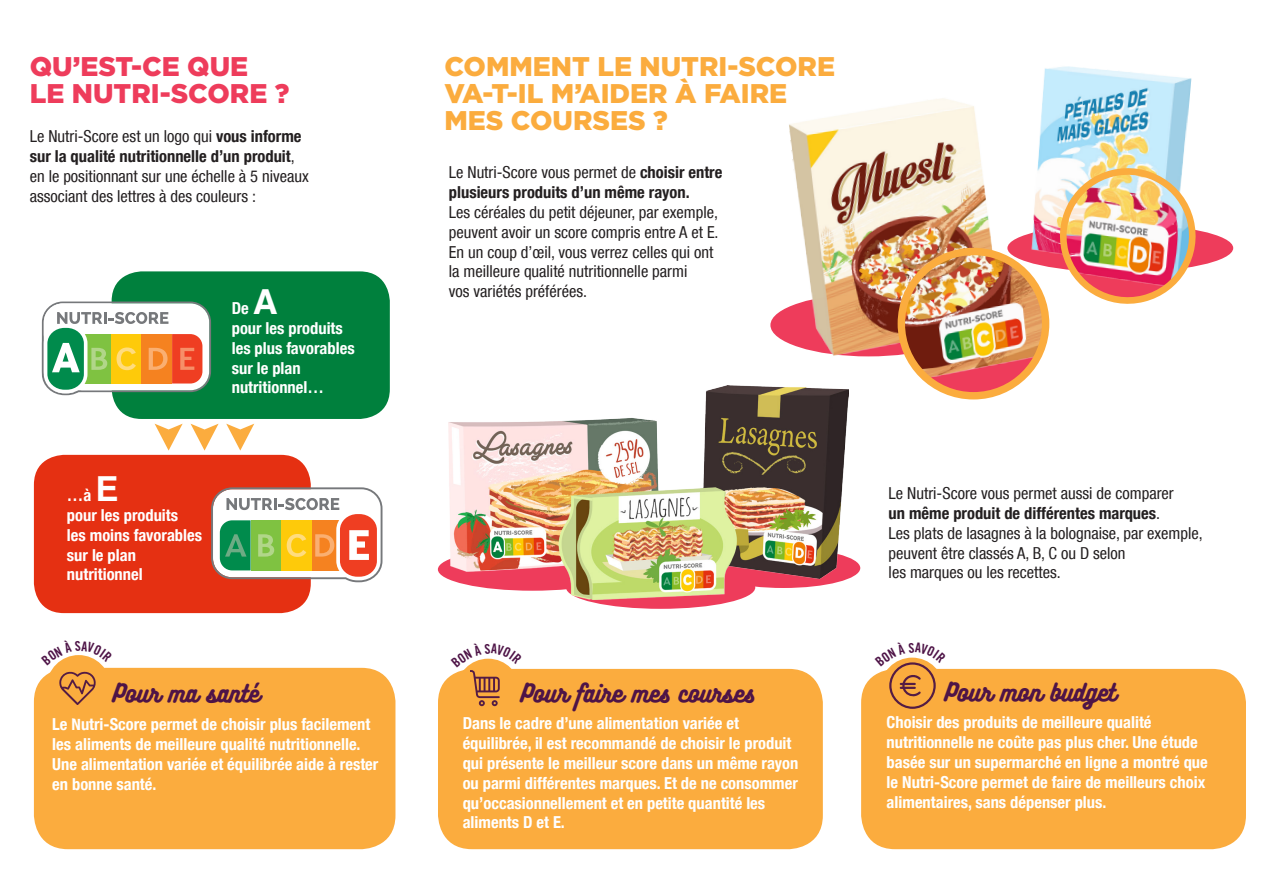
<style>
.page{position:relative;width:1263px;height:893px;background:#fff}
.page>*{position:absolute;margin:0;border:0;box-sizing:border-box;transform-origin:0 0}
.t1{font:900 27px "Gotham";color:#fbac3e}
.t2{font:900 27px "Gotham";color:#ee3c5b}
.t3{font:22.5px "Bukhari Script";color:#4e1447}
.t4{font:700 condensed 16.5px/19.8px "Helvetica Neue LT Com";color:#fff}
.t5{font:condensed 16.5px/19.8px "Helvetica Neue LT Com";color:#231f20}
.s1{font-weight:700}
.s2{font-family:"Helvetica";font-stretch:normal;font-size:34.5px}
</style>
<div class="page">
<div style="left:34px;top:668px;width:361px;height:181px;background:#fbac3e;border-radius:34px"></div>
<div style="left:438px;top:669px;width:385px;height:180px;background:#fbac3e;border-radius:34px"></div>
<div style="left:861px;top:669px;width:385px;height:180px;background:#fbac3e;border-radius:34px"></div>
<div style="left:34px;top:455px;width:277px;height:158px;background:#e53012;border-radius:30px"></div>
<div style="left:112px;top:271px;width:278px;height:148px;background:#00803d;border-radius:30px"></div>
<div style="left:1007px;top:224px;width:226px;height:48px;background:#ee3c5b;border-radius:50%"></div>
<img style="left:1034px;top:66px;width:157px;height:202px">
<img style="left:1056px;top:165px;width:143px;height:139px">
<div style="left:770px;top:294px;width:197px;height:62px;background:#ee3c5b;border-radius:50%"></div>
<img style="left:788px;top:98px;width:246px;height:277px">
<img style="left:901px;top:251px;width:144px;height:145px;border-radius:72px">
<div style="left:898px;top:248px;width:151px;height:151px;border:7px solid #fbac3e;border-radius:50%"></div>
<div style="left:566px;top:566px;width:189px;height:43px;background:#ee3c5b;border-radius:50%"></div>
<div style="left:706px;top:548px;width:154px;height:40px;background:#ee3c5b;border-radius:50%"></div>
<img style="left:449px;top:385px;width:400px;height:214px">
<svg style="left:155px;top:424px;width:28px;height:27px"></svg>
<svg style="left:191px;top:424px;width:28px;height:27px"></svg>
<svg style="left:226px;top:424px;width:28px;height:27px"></svg>
<svg style="left:211px;top:487px;width:171px;height:95px"></svg>
<svg style="left:42px;top:302px;width:169px;height:93px"></svg>
<svg style="left:41px;top:655px;width:72px;height:50px"></svg>
<svg style="left:451px;top:658px;width:71px;height:48px"></svg>
<svg style="left:875px;top:657px;width:71px;height:52px"></svg>
<p class="t2" style="left:30px;top:50px;width:220px">QU’EST-CE QUE</p>
<p class="t2" style="left:30px;top:77px;width:261px">LE NUTRI-SCORE ?</p>
<p class="t5" style="left:30px;top:126px;width:281px">Le Nutri-Score est un logo qui <span class="s1">vous informe sur la qualité nutritionnelle d’un produit</span>, en le positionnant sur une échelle à 5 niveaux associant des lettres à des couleurs :</p>
<p class="t4" style="left:232px;top:299px;width:47px">De <span class="s2">A</span></p>
<p class="t4" style="left:232px;top:318px;width:113px">pour les produits</p>
<p class="t4" style="left:232px;top:338px;width:124px">les plus favorables</p>
<p class="t4" style="left:232px;top:358px;width:94px">sur le plan nutritionnel…</p>
<p class="t4" style="left:67px;top:485px;width:53px">…à <span class="s2">E</span></p>
<p class="t4" style="left:67px;top:505px;width:113px">pour les produits</p>
<p class="t4" style="left:67px;top:525px;width:137px">les moins favorables</p>
<p class="t4" style="left:67px;top:545px;width:77px">sur le plan nutritionnel</p>
<p class="t1" style="left:444px;top:50px;width:392px">COMMENT LE NUTRI-SCORE</p>
<p class="t1" style="left:444px;top:77px;width:344px">VA-T-IL M’AIDER À FAIRE</p>
<p class="t1" style="left:444px;top:104px;width:225px">MES COURSES ?</p>
<p class="t5" style="left:449px;top:162px;width:275px">Le Nutri-Score vous permet de <span class="s1">choisir entre plusieurs produits d’un même rayon.<br></span>Les céréales du petit déjeuner, par exemple,</p>
<p class="t5" style="left:449px;top:222px;width:271px">peuvent avoir un score compris entre A et E.</p>
<p class="t5" style="left:449px;top:242px;width:266px">En un coup d’œil, vous verrez celles qui ont</p>
<p class="t5" style="left:449px;top:261px;width:240px">la meilleure qualité nutritionnelle parmi</p>
<p class="t5" style="left:449px;top:281px;width:140px">vos variétés préférées.</p>
<p class="t5" style="left:889px;top:483px;width:316px">Le Nutri-Score vous permet aussi de comparer<br><span class="s1">un même produit de différentes marques</span>.<br>Les plats de lasagnes à la bolognaise, par exemple, peuvent être classés A, B, C ou D selon<br>les marques ou les recettes.</p>
<p class="t3" style="left:112px;top:681px;width:148px">Pour ma santé</p>
<p class="t3" style="left:520px;top:681px;width:236px">Pour faire mes courses</p>
<p class="t3" style="left:944px;top:680px;width:173px">Pour mon budget</p>
<p class="t4" style="left:463px;top:714px;width:337px">Dans le cadre d’une alimentation variée et équilibrée, il est recommandé de choisir le produit qui présente le meilleur score dans un même rayon ou parmi différentes marques. Et de ne consommer qu’occasionnellement et en petite quantité les aliments D et E.</p>
<p class="t4" style="left:887px;top:713px;width:323px">Choisir des produits de meilleure qualité nutritionnelle ne coûte pas plus cher. Une étude basée sur un supermarché en ligne a montré que le Nutri-Score permet de faire de meilleurs choix alimentaires, sans dépenser plus.</p>
<p class="t4" style="left:52px;top:715px;width:328px">Le Nutri-Score permet de choisir plus facilement les aliments de meilleure qualité nutritionnelle.<br>Une alimentation variée et équilibrée aide à rester en bonne santé.</p>
</div>
